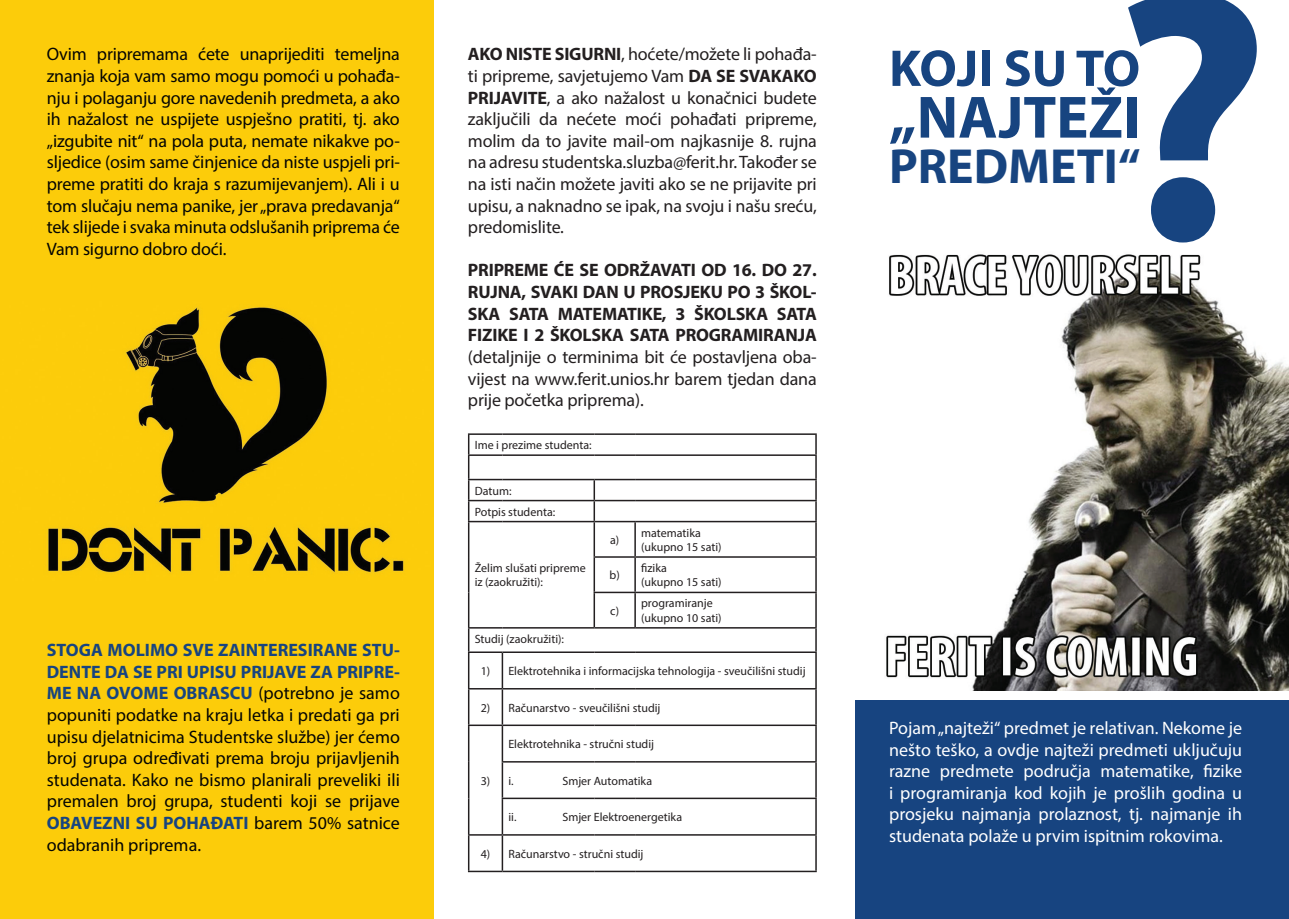
<style>
.page{position:relative;width:1289px;height:919px;background:#fff}
.page>*{position:absolute;margin:0;border:0;box-sizing:border-box;transform-origin:0 0}
.t1{font:700 60.15px "Myriad Pro";color:#174480}
.t2{font:700 52.05px "Myriad Pro";color:#174480}
.t3{font:700 49.5px "Myriad Pro";color:#174480}
.t4{font:18px/21.6px "Myriad Pro";letter-spacing:-.01em;color:#040503;text-align:justify}
.t5{font:18px/21.6px "Myriad Pro";letter-spacing:-.01em;color:#231f20;text-align:justify}
.t6{font:18px/21.6px "Myriad Pro";color:#fff;text-align:justify}
.t7{font:700 18px/21.6px "Myriad Pro";letter-spacing:-.01em;color:#231f20;text-align:justify}
.t8{font:12px/14.4px "Myriad Pro";color:#231f20}
.s1{font-weight:700;color:#174480}
.s2{font-weight:700}
</style>
<div class="page">
<div style="left:0;top:0;width:434px;height:918px;background:#fccc0a"></div>
<img style="left:47px;top:307px;width:357px;height:266px">
<svg style="left:1128px;top:0;width:128px;height:242px"></svg>
<img style="left:886px;top:254px;width:402px;height:436px">
<div style="left:855px;top:700px;width:433px;height:218px;background:#174480"></div>
<hr style="left:468px;top:433px;width:34px;height:2px;background:#231f20">
<hr style="left:502px;top:433px;width:92px;height:2px;background:#231f20">
<hr style="left:594px;top:433px;width:41px;height:2px;background:#231f20">
<hr style="left:635px;top:433px;width:181px;height:2px;background:#231f20">
<hr style="left:468px;top:454px;width:34px;height:2px;background:#231f20">
<hr style="left:502px;top:454px;width:92px;height:2px;background:#231f20">
<hr style="left:594px;top:454px;width:41px;height:2px;background:#231f20">
<hr style="left:635px;top:454px;width:181px;height:2px;background:#231f20">
<hr style="left:468px;top:479px;width:34px;height:1px;background:#231f20">
<hr style="left:502px;top:479px;width:92px;height:1px;background:#231f20">
<hr style="left:594px;top:479px;width:41px;height:1px;background:#231f20">
<hr style="left:593px;top:480px;width:2px;height:20px;background:#231f20">
<hr style="left:635px;top:479px;width:181px;height:1px;background:#231f20">
<hr style="left:468px;top:500px;width:34px;height:1px;background:#231f20">
<svg style="left:468px;top:435px;width:1px;height:86px"></svg>
<hr style="left:502px;top:500px;width:92px;height:1px;background:#231f20">
<hr style="left:594px;top:500px;width:41px;height:1px;background:#231f20">
<hr style="left:593px;top:501px;width:2px;height:20px;background:#231f20">
<hr style="left:635px;top:500px;width:181px;height:1px;background:#231f20">
<svg style="left:815px;top:435px;width:1px;height:86px"></svg>
<hr style="left:468px;top:521px;width:34px;height:1px;background:#231f20">
<hr style="left:468px;top:522px;width:1px;height:35px;background:#231f20">
<hr style="left:502px;top:521px;width:92px;height:1px;background:#231f20">
<hr style="left:594px;top:521px;width:41px;height:1px;background:#231f20">
<hr style="left:593px;top:522px;width:2px;height:34px;background:#231f20">
<hr style="left:635px;top:521px;width:181px;height:1px;background:#231f20">
<hr style="left:634px;top:522px;width:2px;height:34px;background:#231f20">
<hr style="left:815px;top:522px;width:1px;height:34px;background:#231f20">
<hr style="left:468px;top:557px;width:1px;height:35px;background:#231f20">
<hr style="left:593px;top:556px;width:42px;height:1px;background:#231f20">
<hr style="left:593px;top:557px;width:2px;height:34px;background:#231f20">
<hr style="left:635px;top:556px;width:181px;height:1px;background:#231f20">
<hr style="left:634px;top:557px;width:2px;height:34px;background:#231f20">
<hr style="left:815px;top:557px;width:1px;height:34px;background:#231f20">
<hr style="left:468px;top:592px;width:1px;height:35px;background:#231f20">
<hr style="left:593px;top:591px;width:42px;height:2px;background:#231f20">
<hr style="left:593px;top:593px;width:2px;height:34px;background:#231f20">
<hr style="left:635px;top:591px;width:181px;height:2px;background:#231f20">
<hr style="left:634px;top:593px;width:2px;height:34px;background:#231f20">
<hr style="left:815px;top:593px;width:1px;height:34px;background:#231f20">
<hr style="left:468px;top:627px;width:34px;height:1px;background:#231f20">
<svg style="left:468px;top:628px;width:1px;height:23px"></svg>
<hr style="left:502px;top:627px;width:92px;height:1px;background:#231f20">
<hr style="left:594px;top:627px;width:41px;height:1px;background:#231f20">
<hr style="left:635px;top:627px;width:181px;height:1px;background:#231f20">
<svg style="left:815px;top:628px;width:1px;height:23px"></svg>
<hr style="left:468px;top:651px;width:34px;height:2px;background:#231f20">
<hr style="left:468px;top:653px;width:1px;height:35px;background:#231f20">
<hr style="left:502px;top:651px;width:92px;height:2px;background:#231f20">
<hr style="left:501px;top:653px;width:2px;height:35px;background:#231f20">
<hr style="left:594px;top:651px;width:41px;height:2px;background:#231f20">
<hr style="left:635px;top:651px;width:181px;height:2px;background:#231f20">
<hr style="left:815px;top:653px;width:1px;height:35px;background:#231f20">
<hr style="left:468px;top:688px;width:34px;height:1px;background:#231f20">
<hr style="left:468px;top:689px;width:1px;height:35px;background:#231f20">
<hr style="left:502px;top:688px;width:92px;height:1px;background:#231f20">
<hr style="left:501px;top:689px;width:2px;height:35px;background:#231f20">
<hr style="left:594px;top:688px;width:41px;height:1px;background:#231f20">
<hr style="left:635px;top:688px;width:181px;height:1px;background:#231f20">
<hr style="left:815px;top:689px;width:1px;height:35px;background:#231f20">
<hr style="left:468px;top:724px;width:34px;height:2px;background:#231f20">
<hr style="left:468px;top:726px;width:1px;height:35px;background:#231f20">
<hr style="left:502px;top:724px;width:92px;height:2px;background:#231f20">
<hr style="left:501px;top:726px;width:2px;height:35px;background:#231f20">
<hr style="left:594px;top:724px;width:41px;height:2px;background:#231f20">
<hr style="left:635px;top:724px;width:181px;height:2px;background:#231f20">
<hr style="left:815px;top:726px;width:1px;height:35px;background:#231f20">
<hr style="left:468px;top:761px;width:1px;height:37px;background:#231f20">
<hr style="left:501px;top:761px;width:93px;height:1px;background:#231f20">
<hr style="left:501px;top:762px;width:2px;height:35px;background:#231f20">
<hr style="left:594px;top:761px;width:41px;height:1px;background:#231f20">
<hr style="left:635px;top:761px;width:181px;height:1px;background:#231f20">
<hr style="left:815px;top:762px;width:1px;height:35px;background:#231f20">
<hr style="left:468px;top:798px;width:1px;height:36px;background:#231f20">
<hr style="left:501px;top:797px;width:93px;height:2px;background:#231f20">
<hr style="left:501px;top:799px;width:2px;height:35px;background:#231f20">
<hr style="left:594px;top:797px;width:41px;height:2px;background:#231f20">
<hr style="left:635px;top:797px;width:181px;height:2px;background:#231f20">
<hr style="left:815px;top:799px;width:1px;height:35px;background:#231f20">
<hr style="left:468px;top:834px;width:34px;height:1px;background:#231f20">
<hr style="left:468px;top:835px;width:1px;height:35px;background:#231f20">
<hr style="left:502px;top:834px;width:92px;height:1px;background:#231f20">
<hr style="left:501px;top:835px;width:2px;height:35px;background:#231f20">
<hr style="left:594px;top:834px;width:41px;height:1px;background:#231f20">
<hr style="left:635px;top:834px;width:181px;height:1px;background:#231f20">
<hr style="left:815px;top:835px;width:1px;height:35px;background:#231f20">
<hr style="left:468px;top:870px;width:34px;height:2px;background:#231f20">
<hr style="left:502px;top:870px;width:92px;height:2px;background:#231f20">
<hr style="left:594px;top:870px;width:41px;height:2px;background:#231f20">
<hr style="left:635px;top:870px;width:181px;height:2px;background:#231f20">
<p class="t4" style="left:47px;top:43px;width:354px">Ovim pripremama ćete unaprijediti temeljna znanja koja vam samo mogu pomoći u pohađa&shy;nju i polaganju gore navedenih predmeta, a ako ih nažalost ne uspijete uspješno pratiti, tj. ako „izgubite nit“ na pola puta, nemate nikakve po&shy;sljedice (osim same činjenice da niste uspjeli pri&shy;preme pratiti do kraja s razumijevanjem). Ali i u tom slučaju nema panike, jer „prava predavanja“ tek slijede i svaka minuta odslušanih priprema će Vam sigurno dobro doći.</p>
<p class="t4" style="left:47px;top:639px;width:354px"><span class="s1">STOGA MOLIMO SVE ZAINTERESIRANE STU-DENTE DA SE PRI UPISU PRIJAVE ZA PRIPRE-ME NA OVOME OBRASCU</span> (potrebno je samo popuniti podatke na kraju letka i predati ga pri upisu djelatnicima Studentske službe) jer ćemo broj grupa određivati prema broju prijavljenih studenata. Kako ne bismo planirali preveliki ili premalen broj grupa, studenti koji se prijave <span class="s1">OBAVEZNI SU POHAĐATI</span> barem 50% satnice odabranih priprema.</p>
<p class="t5" style="left:468px;top:43px;width:350px"><span class="s2">AKO NISTE SIGURNI</span>, hoćete/možete li pohađa&shy;ti pripreme, savjetujemo Vam <span class="s2">DA SE SVAKAKO PRIJAVITE</span>, a ako nažalost u konačnici budete zaključili da nećete moći pohađati pripreme, molim da to javite mail-om najkasnije 8. rujna na adresu studentska.sluzba@ferit.hr. Također se na isti način možete javiti ako se ne prijavite pri upisu, a naknadno se ipak, na svoju i našu sreću, predomislite.</p>
<p class="t7" style="left:468px;top:259px;width:350px">PRIPREME ĆE SE ODRŽAVATI OD 16. DO 27.<br>RUJNA, SVAKI DAN U PROSJEKU PO 3 ŠKOL-SKA SATA MATEMATIKE, 3 ŠKOLSKA SATA FIZIKE I 2 ŠKOLSKA SATA PROGRAMIRANJA</p>
<p class="t5" style="left:468px;top:346px;width:350px">(detaljnije o terminima bit će postavljena oba&shy;vijest na www.ferit.unios.hr barem tjedan dana prije početka priprema).</p>
<p class="t8" style="left:474px;top:437px;width:119px">Ime i prezime studenta:</p>
<p class="t8" style="left:474px;top:480px;width:82px;line-height:21px">Datum:<br>Potpis studenta:</p>
<p class="t8" style="left:474px;top:560px;width:112px">Želim slušati pripreme iz (zaokružiti):</p>
<p class="t8" style="left:610px;top:532px;width:11px">a)</p>
<p class="t8" style="left:641px;top:525px;width:82px">matematika (ukupno 15 sati)</p>
<p class="t8" style="left:609px;top:567px;width:12px">b)</p>
<p class="t8" style="left:641px;top:560px;width:82px">fizika<br>(ukupno 15 sati)</p>
<p class="t8" style="left:610px;top:603px;width:10px">c)</p>
<p class="t8" style="left:641px;top:596px;width:82px">programiranje (ukupno 10 sati)</p>
<p class="t8" style="left:474px;top:631px;width:91px">Studij (zaokružiti):</p>
<p class="t8" style="left:481px;top:663px;width:326px">1) Elektrotehnika i informacijska tehnologija - sveučilišni studij</p>
<p class="t8" style="left:481px;top:700px;width:181px">2) Računarstvo - sveučilišni studij</p>
<p class="t8" style="left:508px;top:736px;width:147px">Elektrotehnika - stručni studij</p>
<p class="t8" style="left:508px;top:773px;width:7px">i.</p>
<p class="t8" style="left:562px;top:773px;width:91px">Smjer Automatika</p>
<p class="t8" style="left:508px;top:809px;width:10px">ii.</p>
<p class="t8" style="left:562px;top:809px;width:121px">Smjer Elektroenergetika</p>
<p class="t8" style="left:481px;top:846px;width:164px">4) Računarstvo - stručni studij</p>
<p class="t8" style="left:481px;top:773px;width:11px">3)</p>
<h2 class="t2" style="left:889px;top:34px;width:252px">KOJI SU TO</h2>
<h1 class="t1" style="left:889px;top:78px;width:253px">„NAJTEŽI</h1>
<h3 class="t3" style="left:889px;top:134px;width:253px">PREDMETI“</h3>
<p class="t6" style="left:889px;top:716px;width:354px">Pojam „najteži“ predmet je relativan. Nekome je nešto teško, a ovdje najteži predmeti uključuju razne predmete područja matematike, fizike i programiranja kod kojih je prošlih godina u prosjeku najmanja prolaznost, tj. najmanje ih studenata polaže u prvim ispitnim rokovima.</p>
</div>
